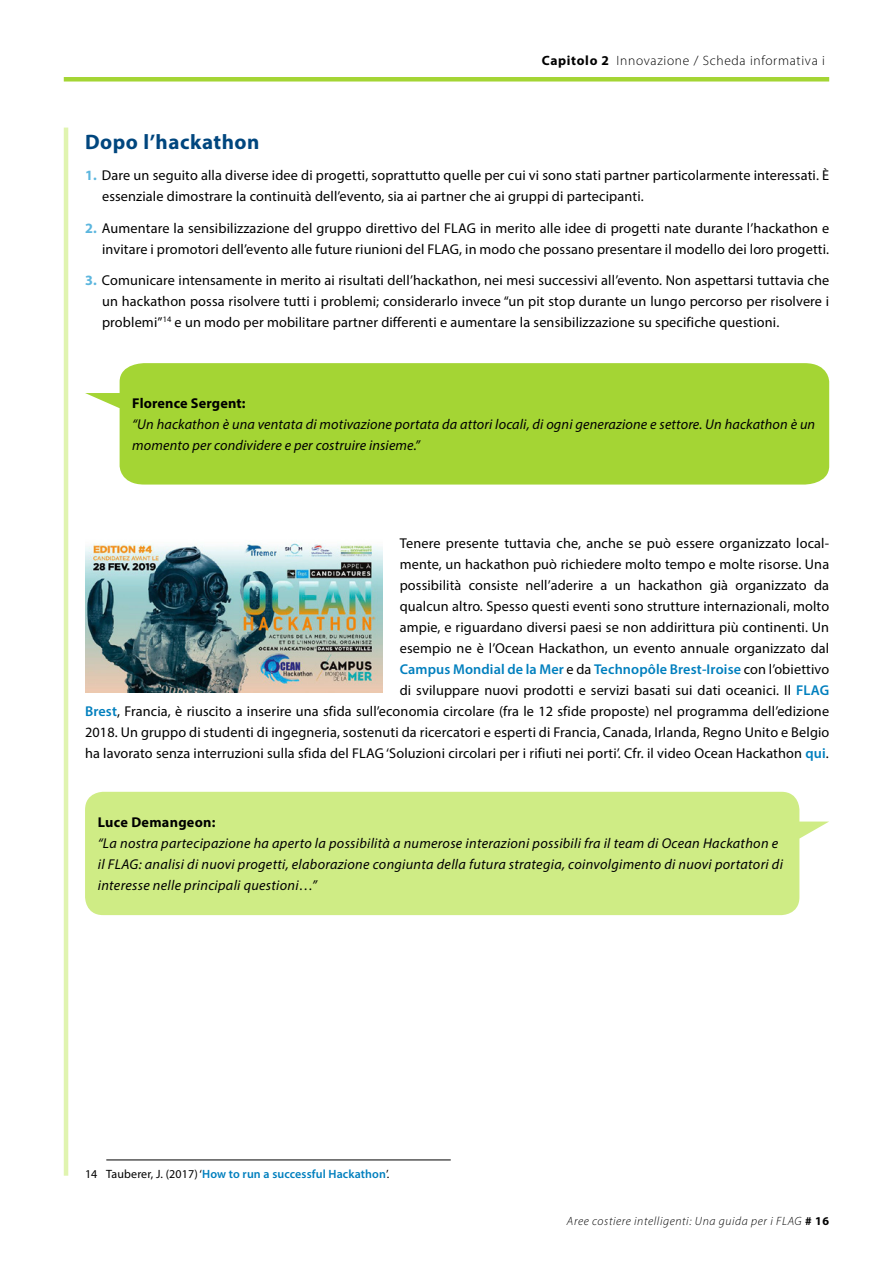
<style>
.page{position:relative;width:893px;height:1263px;background:#fff}
.page>*{position:absolute;margin:0;border:0;box-sizing:border-box;transform-origin:0 0}
.Titre_3{font:700 21px "Myriad Pro";letter-spacing:.025em;color:#00467e}
._1-Myriad_Pro-body{font:14.25px/21px "Myriad Pro";letter-spacing:.01em;color:#000;text-align:right}
._1-Myriad_Pro-body-2{font:italic 14.25px/21px "Myriad Pro";letter-spacing:.02em;color:#000}
.t1{font:300 13.5px "Myriad Pro";letter-spacing:.05em;color:#000}
.Notes{font:600 12px "Myriad Pro";letter-spacing:.01em;color:#007fbe}
.t2{font:italic 300 12px "Myriad Pro";letter-spacing:.05em;color:#000}
.s1{font-weight:700}
.s2{font-weight:700;color:#5cb6de}
.s3{font-weight:700;font-style:normal}
.s4{font-weight:600;color:#007fbe}
.s5{font-weight:400;color:#000}
</style>
<div class="page">
<div style="left:64px;top:77px;width:765px;height:5px;background:#a4d534"></div>
<hr style="left:64px;top:128px;width:4px;height:1048px;background:#e0f4b0">
<div style="left:85px;top:363px;width:744px;height:122px;background:#a4d534"></div>
<img style="left:85px;top:541px;width:298px;height:151px">
<div style="left:85px;top:792px;width:744px;height:123px;background:#cfec85"></div>
<hr style="left:106px;top:1160px;width:345px;height:1px;background:#000">
<p class="t1" style="left:542px;top:52px;width:285px"><span class="s1">Capitolo 2</span> Innovazione / Scheda informativa i</p>
<p class="Titre_3" style="left:85px;top:128px;width:176px">Dopo l’hackathon</p>
<p class="_1-Myriad_Pro-body" style="left:102px;top:164px;width:729px;text-align:left;text-indent:-17px"><span class="s2">1.</span> Dare un seguito alla diverse idee di progetti, soprattutto quelle per cui vi sono stati partner particolarmente interessati. È essenziale dimostrare la continuità dell’evento, sia ai partner che ai gruppi di partecipanti.</p>
<p class="_1-Myriad_Pro-body" style="left:85px;top:217px;width:746px"><span class="s2">2.</span> Aumentare la sensibilizzazione del gruppo direttivo del FLAG in merito alle idee di progetti nate durante l’hackathon e invitare i promotori dell’evento alle future riunioni del FLAG, in modo che possano presentare il modello dei loro progetti.</p>
<p class="_1-Myriad_Pro-body" style="left:102px;top:269px;width:729px;text-align:justify;text-indent:-17px"><span class="s2">3.</span> Comunicare intensamente in merito ai risultati dell’hackathon, nei mesi successivi all’evento. Non aspettarsi tuttavia che un hackathon possa risolvere tutti i problemi; considerarlo invece “un pit stop durante un lungo percorso per risolvere i problemi”<sup>14</sup> e un modo per mobilitare partner differenti e aumentare la sensibilizzazione su specifiche questioni.</p>
<p class="_1-Myriad_Pro-body-2" style="left:132px;top:393px;width:684px"><span class="s3">Florence Sergent:<br></span>“Un hackathon è una ventata di motivazione portata da attori locali, di ogni generazione e settore. Un hackathon è un momento per condividere e per costruire insieme.”</p>
<p class="_1-Myriad_Pro-body" style="left:85px;top:532px;width:746px">Tenere presente tuttavia che, anche se può essere organizzato local-<br>mente, un hackathon può richiedere molto tempo e molte risorse. Una<br>possibilità consiste nell’aderire a un hackathon già organizzato da<br>qualcun altro. Spesso questi eventi sono strutture internazionali, molto<br>ampie, e riguardano diversi paesi se non addirittura più continenti. Un<br>esempio ne è l’Ocean Hackathon, un evento annuale organizzato dal<br><span class="s4">Campus Mondial de la Mer</span> e da <span class="s4">Technopôle Brest-Iroise</span> con l’obiettivo<br>di sviluppare nuovi prodotti e servizi basati sui dati oceanici. Il <span class="s4">FLAG<br>Brest</span>, Francia, è riuscito a inserire una sfida sull’economia circolare (fra le 12 sfide proposte) nel programma dell’edizione 2018. Un gruppo di studenti di ingegneria, sostenuti da ricercatori e esperti di Francia, Canada, Irlanda, Regno Unito e Belgio ha lavorato senza interruzioni sulla sfida del FLAG ‘Soluzioni circolari per i rifiuti nei porti’. Cfr. il video Ocean Hackathon <span class="s4">qui</span>.</p>
<p class="_1-Myriad_Pro-body-2" style="left:98px;top:812px;width:687px"><span class="s3">Luce Demangeon:<br></span>“La nostra partecipazione ha aperto la possibilità a numerose interazioni possibili fra il team di Ocean Hackathon e il FLAG: analisi di nuovi progetti, elaborazione congiunta della futura strategia, coinvolgimento di nuovi portatori di interesse nelle principali questioni…”</p>
<p class="Notes" style="left:85px;top:1166px;width:306px"><span class="s5">14 Tauberer, J. (2017) ‘</span>How to run a successful Hackathon<span class="s5">’.</span></p>
<p class="t2" style="left:567px;top:1214px;width:264px">Aree costiere intelligenti: Una guida per i FLAG <span class="s3"># 16</span></p>
</div>
